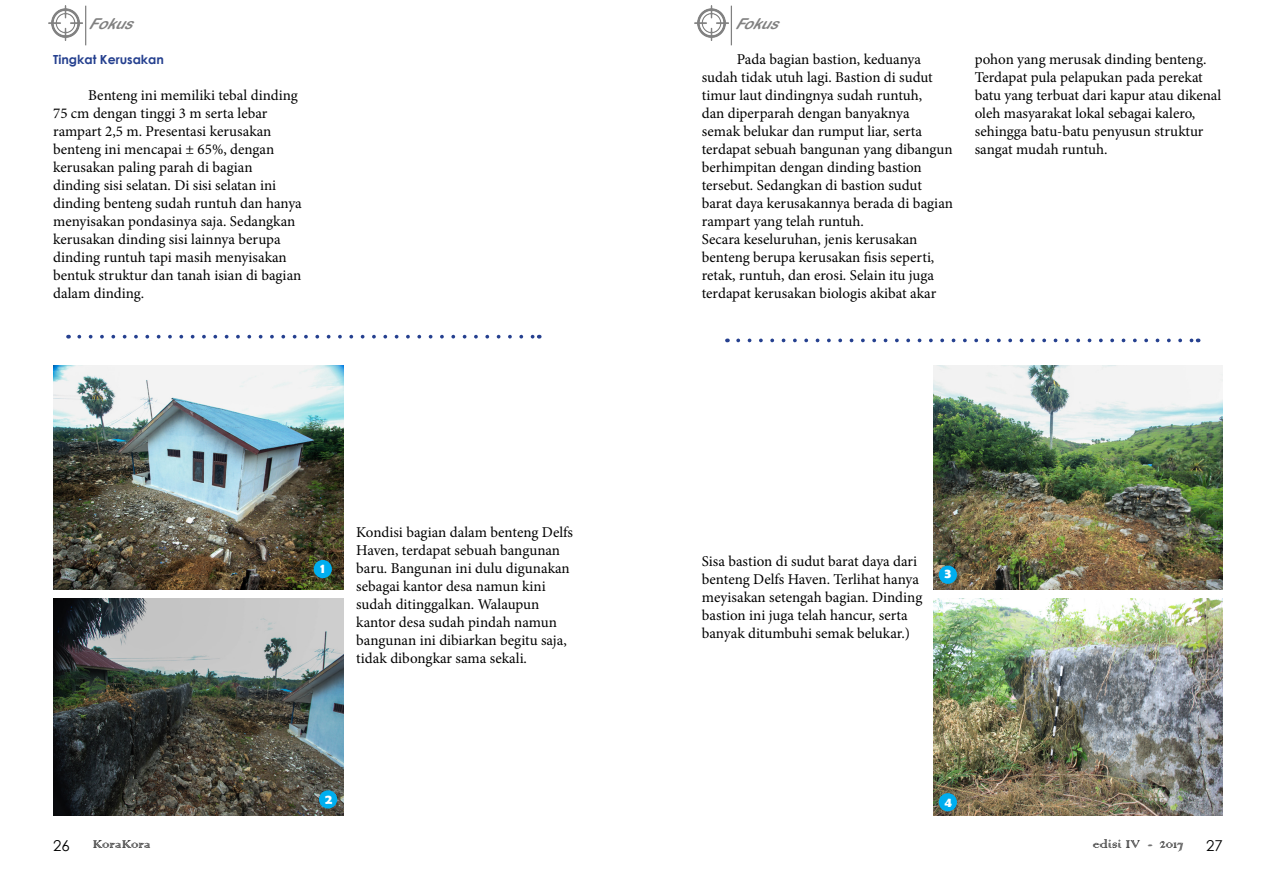
<style>
.page{position:relative;width:1276px;height:886px;background:#fff}
.page>*{position:absolute;margin:0;border:0;box-sizing:border-box;transform-origin:0 0}
.t1{font:15px/18px "Minion Pro";color:#000}
.t2{font:15px "Colonna";color:#000101}
.t3{font:italic 15px "Arial Rounded MT Bold";color:#000}
.t4{font:15px "Century Gothic";color:#000}
.t5{font:700 13.75px "Berlin Sans FB Demi";color:#fff}
.t6{font:700 12.5px "Century Gothic";color:#25408f}
</style>
<div class="page">
<hr style="left:85px;top:6px;width:1px;height:39px;background:#000">
<img style="left:49px;top:6px;width:34px;height:34px">
<hr style="left:731px;top:6px;width:1px;height:39px;background:#000">
<img style="left:694px;top:6px;width:34px;height:34px">
<img style="left:53px;top:365px;width:291px;height:224px">
<img style="left:53px;top:599px;width:291px;height:216px">
<img style="left:934px;top:365px;width:288px;height:224px">
<img style="left:934px;top:599px;width:288px;height:216px">
<div style="left:314px;top:560px;width:18px;height:18px;background:#00aeef;border-radius:50%"></div>
<div style="left:319px;top:790px;width:18px;height:18px;background:#00aeef;border-radius:50%"></div>
<div style="left:938px;top:566px;width:19px;height:18px;background:#00aeef;border-radius:50%"></div>
<div style="left:938px;top:793px;width:19px;height:18px;background:#00aeef;border-radius:50%"></div>
<svg style="left:79px;top:335px;width:454px;height:3px"></svg>
<svg style="left:738px;top:338px;width:460px;height:4px"></svg>
<p class="t3" style="left:89px;top:15px;width:54px">Fokus</p>
<p class="t3" style="left:734px;top:15px;width:54px">Fokus</p>
<p class="t6" style="left:53px;top:50px;width:112px">Tingkat Kerusakan</p>
<p class="t1" style="left:53px;top:87px;width:250px;text-indent:35px">Benteng ini memiliki tebal dinding 75 cm dengan tinggi 3 m serta lebar rampart 2,5 m. Presentasi kerusakan benteng ini mencapai ± 65%, dengan kerusakan paling parah di bagian dinding sisi selatan. Di sisi selatan ini dinding benteng sudah runtuh dan hanya menyisakan pondasinya saja. Sedangkan kerusakan dinding sisi lainnya berupa dinding runtuh tapi masih menyisakan bentuk struktur dan tanah isian di bagian dalam dinding.</p>
<p class="t1" style="left:702px;top:50px;width:253px;text-indent:35px">Pada bagian bastion, keduanya sudah tidak utuh lagi. Bastion di sudut timur laut dindingnya sudah runtuh,<br>dan diperparah dengan banyaknya<br>semak belukar dan rumput liar, serta terdapat sebuah bangunan yang dibangun berhimpitan dengan dinding bastion tersebut. Sedangkan di bastion sudut barat daya kerusakannya berada di bagian rampart yang telah runtuh.<br>Secara keseluruhan, jenis kerusakan benteng berupa kerusakan fisis seperti, retak, runtuh, dan erosi. Selain itu juga terdapat kerusakan biologis akibat akar</p>
<p class="t1" style="left:974px;top:50px;width:248px">pohon yang merusak dinding benteng.<br>Terdapat pula pelapukan pada perekat batu yang terbuat dari kapur atau dikenal oleh masyarakat lokal sebagai kalero, sehingga batu-batu penyusun struktur sangat mudah runtuh.</p>
<p class="t5" style="left:320px;top:560px;width:6px">1</p>
<p class="t1" style="left:356px;top:523px;width:218px">Kondisi bagian dalam benteng Delfs<br>Haven, terdapat sebuah bangunan baru. Bangunan ini dulu digunakan sebagai kantor desa namun kini sudah ditinggalkan. Walaupun kantor desa sudah pindah namun bangunan ini dibiarkan begitu saja, tidak dibongkar sama sekali.</p>
<p class="t5" style="left:325px;top:791px;width:9px">2</p>
<p class="t1" style="left:702px;top:552px;width:222px">Sisa bastion di sudut barat daya dari benteng Delfs Haven. Terlihat hanya meyisakan setengah bagian. Dinding bastion ini juga telah hancur, serta banyak ditumbuhi semak belukar.)</p>
<p class="t5" style="left:944px;top:566px;width:8px">3</p>
<p class="t5" style="left:944px;top:794px;width:9px">4</p>
<p class="t4" style="left:53px;top:835px;width:18px">26</p>
<p class="t2" style="left:93px;top:834px;width:59px">KoraKora</p>
<p class="t2" style="left:1092px;top:834px;width:92px">edisi IV - 2017</p>
<p class="t4" style="left:1206px;top:835px;width:18px">27</p>
</div>
